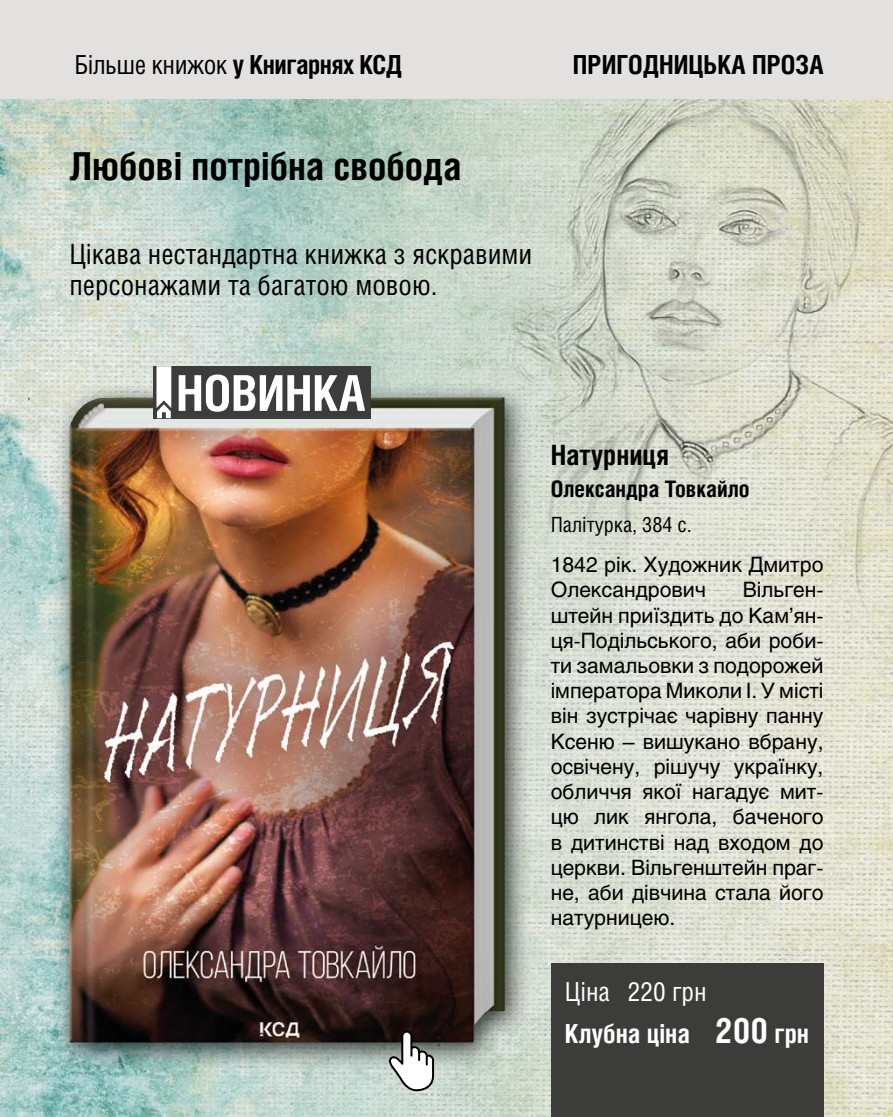
<style>
.page{position:relative;width:893px;height:1117px;background:#fff}
.page>*{position:absolute;margin:0;border:0;box-sizing:border-box;transform-origin:0 0}
.t1{font:700 38.5px "Helios Cond";color:#000}
.t2{font:28px/31.5px "Helios Cond";color:#000}
.t3{font:700 28px "Helios Cond";color:#000}
.t4{font:700 26.25px/42px "Helios Cond";color:#fff}
.t5{font:700 26.25px "Helios Cond";letter-spacing:-.02em;color:#000}
.t6{font:700 26.25px "Helios Cond";color:#000}
.t7{font:700 22.75px "Helios Cond";color:#000}
.t8{font:21px/25.2px "Helios";color:#000}
.t9{font:21px "Helios Cond";color:#000}
.s1{font-weight:400}
.s2{font-size:35px}
</style>
<div class="page">
<div style="left:0;top:0;width:893px;height:99px;background:#e3e0e0"></div>
<img style="left:0;top:99px;width:893px;height:1017px">
<div style="left:53px;top:381px;width:479px;height:690px;background:#000;opacity:.75"></div>
<img style="left:69px;top:397px;width:436px;height:645px">
<div style="left:551px;top:962px;width:272px;height:154px;background:#3c3c3b"></div>
<svg style="left:386px;top:1029px;width:49px;height:62px"></svg>
<div style="left:153px;top:366px;width:217px;height:52px;background:#3c3c3b"></div>
<svg style="left:156px;top:366px;width:15px;height:52px"></svg>
<svg style="left:179px;top:374px;width:186px;height:37px"></svg>
<p class="t5" style="left:74px;top:49px;width:329px"><span class="s1">Більше книжок</span> у Книгарнях КСД</p>
<h1 class="t1" style="left:69px;top:143px;width:394px">Любові потрібна свобода</h1>
<h2 class="t2" style="left:69px;top:237px;width:464px">Цікава нестандартна книжка з яскравими персонажами та багатою мовою.</h2>
<p class="t6" style="left:573px;top:49px;width:252px">ПРИГОДНИЦЬКА ПРОЗА</p>
<h2 class="t3" style="left:551px;top:437px;width:120px">Натурниця</h2>
<p class="t7" style="left:551px;top:475px;width:200px">Олександра Товкайло</p>
<p class="t9" style="left:551px;top:512px;width:143px">Палітурка, 384 с.</p>
<p class="t8" style="left:551px;top:551px;width:274px">1842 рік. Художник Дмитро<br>Олександрович</p>
<p class="t8" style="left:551px;top:577px;width:274px;text-align:justify;text-indent:192px">Вільген&shy;штейн приїздить до Кам’ян&shy;ця-Подільського, аби роби&shy;ти замальовки з подорожей імператора Миколи І. У місті він зустрічає чарівну панну Ксеню – вишукано вбрану, освічену, рішучу українку, обличчя якої нагадує мит&shy;цю лик янгола, баченого в дитинстві над входом до церкви. Вільгенштейн праг&shy;не, аби дівчина стала його натурницею.</p>
<p class="t4" style="left:565px;top:969px;width:246px"><span class="s1">Ціна 220 грн<br></span>Клубна ціна <span class="s2">200</span> грн</p>
</div>
